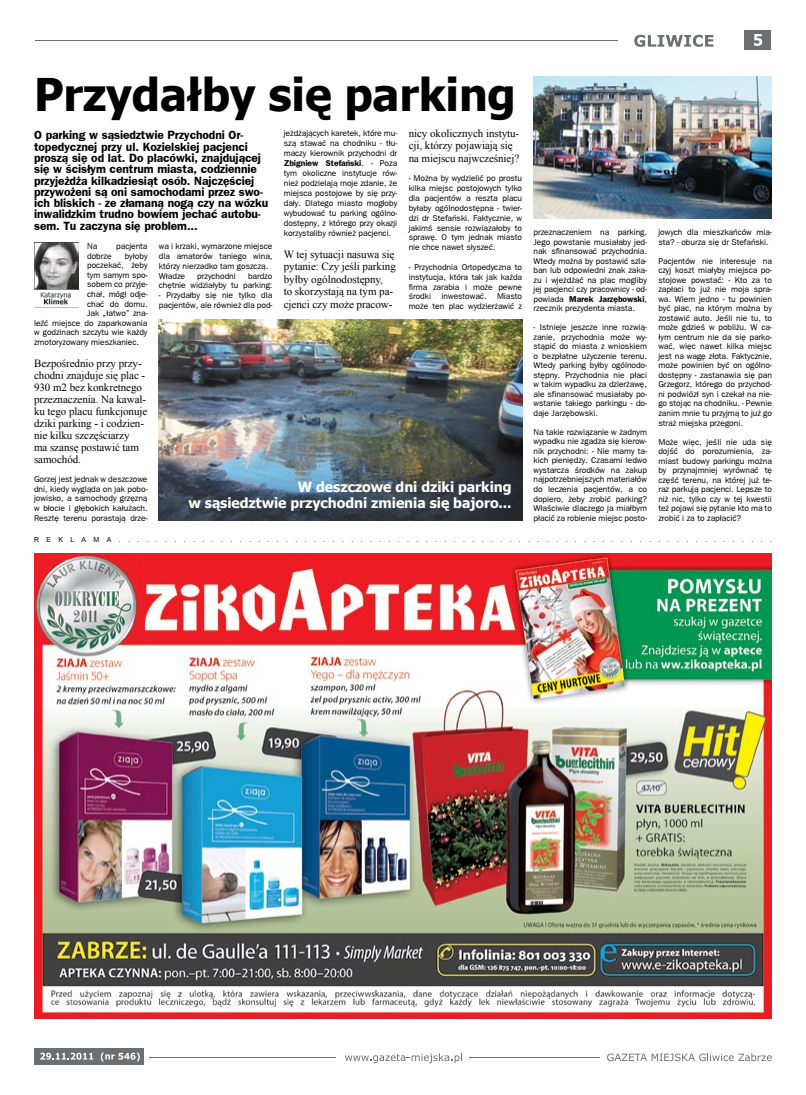
<style>
.page{position:relative;width:806px;height:1095px;background:#fff}
.page>*{position:absolute;margin:0;border:0;box-sizing:border-box;transform-origin:0 0}
.t1{font:700 45px "Tahoma";letter-spacing:-.005em;color:#000}
.t2{font:700 14px/16.2px "Tahoma";letter-spacing:-.005em;color:#fff;text-align:right}
.t3{font:700 12px/11.3px "Frankfurt Gothic";letter-spacing:-.005em;color:#000}
.t4{font:11px/12.1px "Times New Roman";letter-spacing:-.005em;color:#000}
.t5{font:8.5px/9.5px "Frankfurt Gothic";letter-spacing:-.005em;color:#000;text-align:justify}
.t6{font:6.9px "Arial";letter-spacing:1.07em;color:#000}
.s1{font-weight:700}
</style>
<div class="page">
<div style="left:743px;top:31px;width:27px;height:19px;background:#6d6e71"></div>
<hr style="left:35px;top:40px;width:582px;height:1px;background:#6d6e71">
<svg style="left:754px;top:34px;width:7px;height:12px"></svg>
<svg style="left:634px;top:35px;width:79px;height:12px"></svg>
<div style="left:35px;top:1048px;width:109px;height:16px;background:#6d6e71"></div>
<svg style="left:40px;top:1052px;width:53px;height:7px"></svg>
<svg style="left:101px;top:1052px;width:39px;height:9px"></svg>
<svg style="left:345px;top:1053px;width:115px;height:9px"></svg>
<svg style="left:607px;top:1053px;width:164px;height:7px"></svg>
<hr style="left:149px;top:1057px;width:187px;height:1px;background:#6d6e71">
<hr style="left:469px;top:1057px;width:130px;height:1px;background:#6d6e71">
<img style="left:34px;top:242px;width:45px;height:66px">
<img style="left:34px;top:553px;width:737px;height:465px">
<img style="left:533px;top:77px;width:238px;height:141px">
<img style="left:159px;top:319px;width:363px;height:201px">
<h1 class="t1" style="left:34px;top:63px;width:483px">Przydałby się parking</h1>
<p class="t3" style="left:34px;top:129px;width:235px">O parking w sąsiedztwie Przychodni Or&shy;topedycznej przy ul. Kozielskiej pacjenci proszą się od lat. Do placówki, znajdującej się w ścisłym centrum miasta, codziennie przyjeżdża kilkadziesiąt osób. Najczęściej przywożeni są oni samochodami przez swo&shy;ich bliskich - ze złamaną nogą czy na wózku inwalidzkim trudno bowiem jechać autobu&shy;sem. Tu zaczyna się problem...</p>
<p class="t5" style="left:283px;top:128px;width:115px;line-height:9.9px">jeżdżających karetek, które mu&shy;szą stawać na chodniku - tłu&shy;maczy kierownik przychodni dr <span class="s1">Zbigniew Stefański</span>. - Poza tym okoliczne instytucje rów&shy;nież podzielają moje zdanie, że miejsca postojowe by się przy&shy;dały. Dlatego miasto mogłoby wybudować tu parking ogólno&shy;dostępny, z którego przy okazji korzystaliby również pacjenci.</p>
<p class="t4" style="left:283px;top:248px;width:113px;line-height:12.4px">W tej sytuacji nasuwa się pytanie: Czy jeśli parking byłby ogólnodostępny,<br>to skorzystają na tym pa&shy;cjenci czy może pracow-</p>
<p class="t4" style="left:408px;top:127px;width:112px">nicy okolicznych instytu&shy;cji, którzy pojawiają się na miejscu najwcześniej?</p>
<p class="t5" style="left:408px;top:173px;width:115px;line-height:9.8px">- Można by wydzielić po prostu kilka miejsc postojowych tylko dla pacjentów a reszta placu byłaby ogólnodostępna - twier&shy;dzi dr Stefański. Faktycznie, w jakimś sensie rozwiązałoby to sprawę. O tym jednak miasto nie chce nawet słyszeć.</p>
<p class="t5" style="left:408px;top:262px;width:115px;line-height:9.8px">- Przychodnia Ortopedyczna to instytucja, która tak jak każda firma zarabia i może pewne środki inwestować. Miasto może ten plac wydzierżawić z</p>
<p class="t5" style="left:87px;top:241px;width:12px">Na</p>
<p class="t5" style="left:116px;top:241px;width:33px">pacjenta</p>
<p class="t5" style="left:87px;top:251px;width:26px">dobrze</p>
<p class="t5" style="left:125px;top:251px;width:24px">byłoby</p>
<p class="t5" style="left:87px;top:260px;width:62px">poczekać, żeby</p>
<p class="t5" style="left:87px;top:270px;width:62px">tym samym spo-</p>
<p class="t5" style="left:87px;top:279px;width:62px">sobem co przyje-</p>
<p class="t5" style="left:87px;top:289px;width:62px">chał, mógł odje-</p>
<p class="t5" style="left:87px;top:299px;width:62px">chać do domu.</p>
<p class="t5" style="left:87px;top:308px;width:62px">Jak „łatwo” zna-</p>
<p class="t5" style="left:34px;top:318px;width:115px">leźć miejsce do zaparkowania</p>
<p class="t5" style="left:34px;top:327px;width:115px">w godzinach szczytu wie każdy</p>
<p class="t5" style="left:34px;top:337px;width:106px">zmotoryzowany mieszkaniec.</p>
<p class="t4" style="left:34px;top:356px;width:115px">Bezpośrednio przy przy&shy;chodni znajduje się plac -<br>930 m2 bez konkretnego przeznaczenia. Na kawał&shy;ku tego placu funkcjonuje dziki parking - i codzien&shy;nie kilku szczęściarzy<br>ma szansę postawić tam samochód.</p>
<p class="t5" style="left:34px;top:474px;width:115px">Gorzej jest jednak w deszczowe dni, kiedy wygląda on jak pobo&shy;jowisko, a samochody grzęzną w błocie i głębokich kałużach.<br>Resztę terenu porastają drze-</p>
<p class="t5" style="left:159px;top:241px;width:115px;line-height:9.8px;text-align:left">wa i krzaki, wymarzone miejsce dla amatorów taniego wina, którzy nierzadko tam goszczą.<br>Władze</p>
<p class="t5" style="left:159px;top:271px;width:115px;line-height:9.8px;text-align:right">bardzo<br>chętnie widziałyby tu parking:</p>
<p class="t5" style="left:159px;top:290px;width:115px;line-height:9.8px">- Przydałby się nie tylko dla pacjentów, ale również dla pod-</p>
<p class="t5" style="left:197px;top:271px;width:40px">przychodni</p>
<h2 class="t2" style="left:188px;top:478px;width:324px">W deszczowe dni dziki parking<br>w sąsiedztwie przychodni zmienia się bajoro...</h2>
<p class="t5" style="left:533px;top:227px;width:115px">przeznaczeniem na parking.<br>Jego powstanie musiałaby jed&shy;nak sfinansować przychodnia.<br>Wtedy można by postawić szla&shy;ban lub odpowiedni znak zaka&shy;zu i wjeżdżać na plac mogliby jej pacjenci czy pracownicy - od&shy;powiada <span class="s1">Marek Jarzębowski</span>, rzecznik prezydenta miasta.</p>
<p class="t5" style="left:533px;top:322px;width:115px">- Istnieje jeszcze inne rozwią&shy;zanie, przychodnia może wy&shy;stąpić do miasta z wnioskiem o bezpłatne użyczenie terenu.<br>Wtedy parking byłby ogólnodo&shy;stępny. Przychodnia nie płaci w takim wypadku za dzierżawę, ale sfinansować musiałaby po&shy;wstanie takiego parkingu - do&shy;daje Jarzębowski.</p>
<p class="t5" style="left:533px;top:427px;width:115px">Na takie rozwiązanie w żadnym wypadku nie zgadza się kierow&shy;nik przychodni: - Nie mamy ta&shy;kich pieniędzy. Czasami ledwo wystarcza środków na zakup najpotrzebniejszych materiałów do leczenia pacjentów, a co dopiero, żeby zrobić parking?<br>Właściwie dlaczego ja miałbym płacić za robienie miejsc posto-</p>
<p class="t5" style="left:658px;top:227px;width:115px">jowych dla mieszkańców mia&shy;sta? - oburza się dr Stefański.</p>
<p class="t5" style="left:658px;top:256px;width:115px">Pacjentów nie interesuje na czyj koszt miałyby miejsca po&shy;stojowe powstać: - Kto za to zapłaci to już nie moja spra&shy;wa. Wiem jedno - tu powinien być plac, na którym można by zostawić auto. Jeśli nie tu, to może gdzieś w pobliżu. W ca&shy;łym centrum nie da się parko&shy;wać, więc nawet kilka miejsc jest na wagę złota. Faktycznie, może powinien być on ogólno&shy;dostępny - zastanawia się pan Grzegorz, którego do przychod&shy;ni podwiózł syn i czekał na nie&shy;go stojąc na chodniku. - Pewnie zanim mnie tu przyjmą to już go straż miejska przegoni.</p>
<p class="t5" style="left:658px;top:436px;width:115px">Może więc, jeśli nie uda się dojść do porozumienia, za&shy;miast budowy parkingu można by przynajmniej wyrównać tę część terenu, na której już te&shy;raz parkują pacjenci. Lepsze to niż nic, tylko czy w tej kwestii też pojawi się pytanie kto ma to zrobić i za to zapłacić?</p>
<p class="t6" style="left:34px;top:534px;width:739px">REKLAMA.......................................................................</p>
</div>
